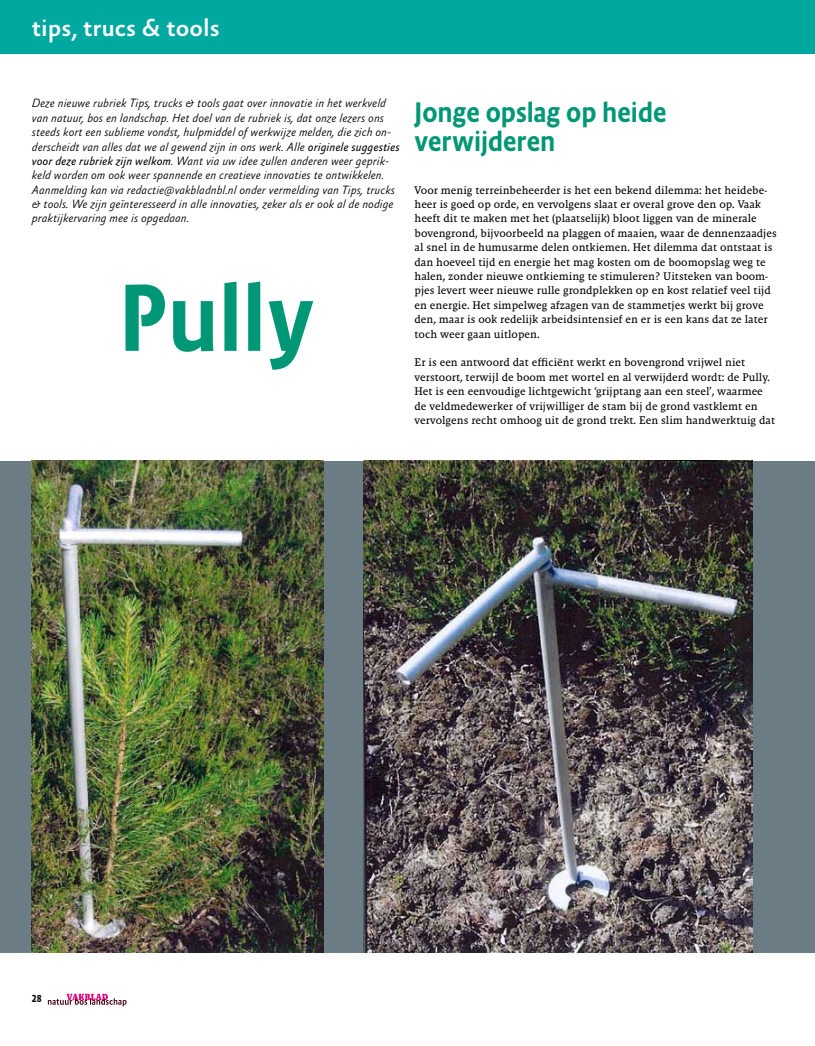
<style>
.page{position:relative;width:815px;height:1046px;background:#fff}
.page>*{position:absolute;margin:0;border:0;box-sizing:border-box;transform-origin:0 0}
.t1{font:500 96.88px "Absara Sans LF Head";color:#009776}
.t2{font:500 28.75px/28.8px "Absara Sans Head";color:#009776}
.t3{font:500 25px "Absara Sans";color:#fff}
.t4{font:italic 300 12.25px/14.4px "Absara Sans";color:#000}
.t5{font:11.25px/14.4px "Malaga Reg";color:#000}
.t6{font:500 10.38px "Absara Sans TF Head";color:#000}
.s1{font-weight:400}
</style>
<div class="page">
<div style="left:0;top:461px;width:815px;height:491px;background:#6b7c84"></div>
<div style="left:0;top:0;width:815px;height:53px;background:#00a8a0"></div>
<img style="left:32px;top:461px;width:291px;height:491px">
<img style="left:364px;top:461px;width:388px;height:491px">
<svg style="left:48px;top:993px;width:79px;height:13px"></svg>
<h3 class="t3" style="left:32px;top:14px;width:189px">tips, trucs &amp; tools</h3>
<p class="t4" style="left:32px;top:97px;width:369px">Deze nieuwe rubriek Tips, trucks &amp; tools gaat over innovatie in het werkveld van natuur, bos en landschap. Het doel van de rubriek is, dat onze lezers ons steeds kort een sublieme vondst, hulpmiddel of werkwijze melden, die zich on&shy;derscheidt van alles dat we al gewend zijn in ons werk. Alle <span class="s1">originele suggesties voor deze rubriek zijn welkom</span>. Want via uw idee zullen anderen weer geprik&shy;keld worden om ook weer spannende en creatieve innovaties te ontwikkelen.<br>Aanmelding kan via redactie@vakbladnbl.nl onder vermelding van Tips, trucks &amp; tools. We zijn geïnteresseerd in alle innovaties, zeker als er ook al de nodige praktijkervaring mee is opgedaan.</p>
<h1 class="t1" style="left:119px;top:259px;width:196px">Pully</h1>
<h2 class="t2" style="left:415px;top:98px;width:253px">Jonge opslag op heide verwijderen</h2>
<p class="t5" style="left:415px;top:183px;width:364px">Voor menig terreinbeheerder is het een bekend dilemma: het heidebe&shy;heer is goed op orde, en vervolgens slaat er overal grove den op. Vaak heeft dit te maken met het (plaatselijk) bloot liggen van de minerale bovengrond, bijvoorbeeld na plaggen of maaien, waar de dennenzaadjes al snel in de humusarme delen ontkiemen. Het dilemma dat ontstaat is dan hoeveel tijd en energie het mag kosten om de boomopslag weg te halen, zonder nieuwe ontkieming te stimuleren? Uitsteken van boom&shy;pjes levert weer nieuwe rulle grondplekken op en kost relatief veel tijd en energie. Het simpelweg afzagen van de stammetjes werkt bij grove den, maar is ook redelijk arbeidsintensief en er is een kans dat ze later toch weer gaan uitlopen.</p>
<p class="t5" style="left:415px;top:355px;width:362px">Er is een antwoord dat efficiënt werkt en bovengrond vrijwel niet verstoort, terwijl de boom met wortel en al verwijderd wordt: de Pully.<br>Het is een eenvoudige lichtgewicht ‘grijptang aan een steel’, waarmee de veldmedewerker of vrijwilliger de stam bij de grond vastklemt en vervolgens recht omhoog uit de grond trekt. Een slim handwerktuig dat</p>
<p class="t6" style="left:32px;top:991px;width:11px">28</p>
</div>
